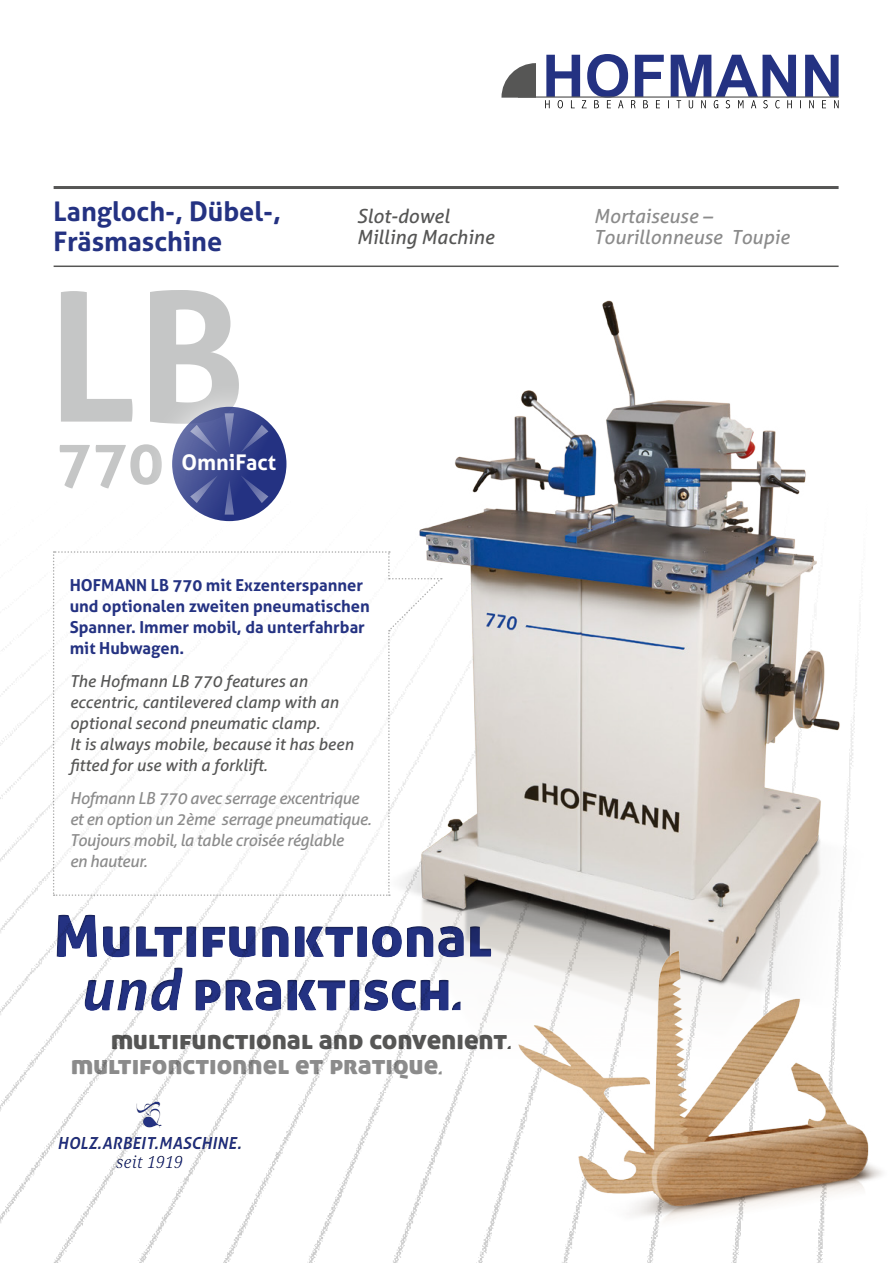
<style>
.page{position:relative;width:893px;height:1263px;background:#fff}
.page>*{position:absolute;margin:0;border:0;box-sizing:border-box;transform-origin:0 0}
.t1{font:700 180px "Aller";color:#c5c6c6}
.t2{font:700 60px "Aller";color:#c5c6c6}
.t3{font:58.05px/53.6px "Aller Display";color:#243282;text-align:center}
.t4{font:700 27px/30px "Aller";color:#243282}
.t5{font:27px "Aller Display";color:#565655}
.t6{font:27px "Aller Display";color:#8b8b8b}
.t7{font:700 21.6px "Aller";color:#fff}
.t8{font:italic 19.5px/21px "Aller";color:#8b8b8b}
.t9{font:italic 19.5px/21px "Aller";color:#565655}
.t10{font:italic 700 16.65px "Aller";color:#243282}
.t11{font:italic 16.65px "Droid Serif";color:#243282}
.t12{font:italic 16.5px/21px "Aller";color:#565655}
.t13{font:italic 16.5px/21px "Aller";letter-spacing:-.025em;color:#8b8b8b}
.t14{font:700 16.5px/21px "Aller";color:#243282}
.s1{font-family:"Aller";font-weight:700;font-style:italic}
</style>
<div class="page">
<img style="left:0;top:628px;width:499px;height:635px">
<img style="left:367px;top:300px;width:494px;height:845px">
<svg style="left:501px;top:63px;width:35px;height:35px"></svg>
<hr style="left:518px;top:96px;width:321px;height:2px;background:#565655">
<svg style="left:545px;top:54px;width:294px;height:54px"></svg>
<hr style="left:54px;top:186px;width:785px;height:3px;background:#565655">
<hr style="left:54px;top:266px;width:785px;height:1px;background:#565655">
<div style="left:52px;top:1080px;width:215px;height:93px;background:#000;opacity:.45"></div>
<svg style="left:438px;top:1071px;width:4px;height:3px"></svg>
<svg style="left:172px;top:407px;width:114px;height:114px;background:#3f4b91"></svg>
<svg style="left:190px;top:413px;width:78px;height:102px;background:#465295"></svg>
<svg style="left:53px;top:551px;width:389px;height:345px"></svg>
<div style="left:39px;top:898px;width:556px;height:128px;background:#000;opacity:.35"></div>
<img style="left:499px;top:908px;width:383px;height:355px">
<svg style="left:137px;top:1101px;width:25px;height:27px"></svg>
<h3 class="t4" style="left:54px;top:197px;width:229px">Langloch-, Dübel-,<br>Fräsmaschine</h3>
<p class="t9" style="left:357px;top:206px;width:139px">Slot-dowel<br>Milling Machine</p>
<p class="t8" style="left:594px;top:206px;width:197px">Mortaiseuse –<br>Tourillonneuse Toupie</p>
<h1 class="t1" style="left:48px;top:247px;width:199px">LB</h1>
<h2 class="t2" style="left:56px;top:426px;width:109px">770</h2>
<h3 class="t7" style="left:181px;top:449px;width:96px">OmniFact</h3>
<p class="t14" style="left:70px;top:575px;width:302px">HOFMANN LB 770 mit Exzenterspanner und optionalen zweiten pneumatischen<br>Spanner. Immer mobil, da unterfahrbar mit Hubwagen.</p>
<p class="t12" style="left:70px;top:671px;width:285px">The Hofmann LB 770 features an eccentric, cantilevered clamp with an optional second pneumatic clamp.<br>It is always mobile, because it has been fitted for use with a forklift.</p>
<p class="t13" style="left:70px;top:788px;width:303px">Hofmann LB 770 avec serrage excentrique et en option un 2ème serrage pneumatique.<br>Toujours mobil, la table croisée réglable<br>en hauteur.</p>
<h3 class="t3" style="left:54px;top:908px;width:440px">Multifunktional <span class="s1">und</span> praktisch</h3>
<h3 class="t5" style="left:110px;top:1022px;width:399px">multifunctional and convenient</h3>
<h3 class="t6" style="left:70px;top:1047px;width:370px">multifonctionnel et pratique</h3>
<p class="t10" style="left:57px;top:1133px;width:186px">HOLZ.ARBEIT.MASCHINE.</p>
<p class="t11" style="left:116px;top:1152px;width:69px">seit 1919</p>
</div>
